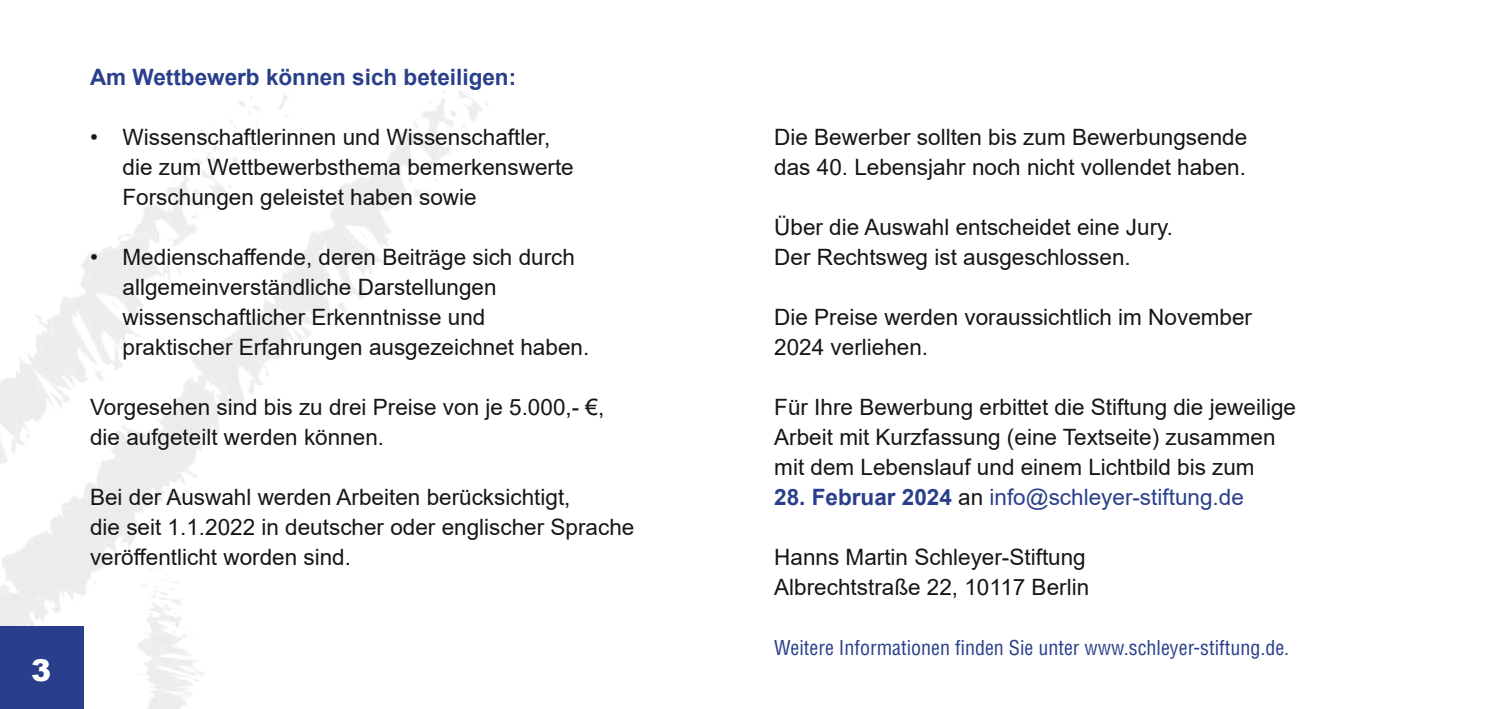
<style>
.page{position:relative;width:1489px;height:709px;background:#fff}
.page>*{position:absolute;margin:0;border:0;box-sizing:border-box;transform-origin:0 0}
.t1{font:900 30px "Arial";color:#fff}
.t2{font:22.5px/30px "Arial";color:#151616}
.t3{font:22.5px "Arial";color:#293f8b}
.t4{font:700 22.5px "Arial";color:#293f8b}
.t5{font:condensed 20px "Helvetica LT Std";color:#293f8b}
.s1{font-weight:700}
.s2{color:#151616}
</style>
<div class="page">
<div style="left:0;top:626px;width:84px;height:83px;background:#293f8b"></div>
<h1 class="t1" style="left:31px;top:648px;width:22px">3</h1>
<p class="t4" style="left:90px;top:61px;width:427px">Am Wettbewerb können sich beteiligen:</p>
<p class="t2" style="left:122px;top:122px;width:452px">Wissenschaftlerinnen und Wissenschaftler, die zum Wettbewerbsthema bemerkenswerte<br>Forschungen geleistet haben sowie</p>
<p class="t2" style="left:122px;top:242px;width:468px">Medienschaffende, deren Beiträge sich durch allgemeinverständliche Darstellungen wissenschaftlicher Erkenntnisse und praktischer Erfahrungen ausgezeichnet haben.</p>
<p class="t2" style="left:90px;top:392px;width:516px">Vorgesehen sind bis zu drei Preise von je 5.000,- €, die aufgeteilt werden können.</p>
<p class="t2" style="left:90px;top:482px;width:546px">Bei der Auswahl werden Arbeiten berücksichtigt,<br>die seit 1.1.2022 in deutscher oder englischer Sprache veröffentlicht worden sind.</p>
<p class="t2" style="left:90px;top:122px;width:9px">•</p>
<p class="t2" style="left:90px;top:242px;width:9px">•</p>
<p class="t2" style="left:774px;top:122px;width:474px">Die Bewerber sollten bis zum Bewerbungsende das 40. Lebensjahr noch nicht vollendet haben.</p>
<p class="t2" style="left:774px;top:212px;width:400px">Über die Auswahl entscheidet eine Jury.<br>Der Rechtsweg ist ausgeschlossen.</p>
<p class="t2" style="left:774px;top:302px;width:479px">Die Preise werden voraussichtlich im November<br>2024 verliehen.</p>
<p class="t2" style="left:774px;top:392px;width:523px">Für Ihre Bewerbung erbittet die Stiftung die jeweilige<br>Arbeit mit Kurzfassung (eine Textseite) zusammen mit dem Lebenslauf und einem Lichtbild bis zum</p>
<p class="t3" style="left:774px;top:482px;width:471px"><span class="s1">28. Februar 2024</span> <span class="s2">an</span> info@schleyer-stiftung.de</p>
<p class="t2" style="left:774px;top:542px;width:316px">Hanns Martin Schleyer-Stiftung<br>Albrechtstraße 22, 10117 Berlin</p>
<p class="t5" style="left:774px;top:635px;width:516px">Weitere Informationen finden Sie unter www.schleyer-stiftung.de.</p>
</div>
